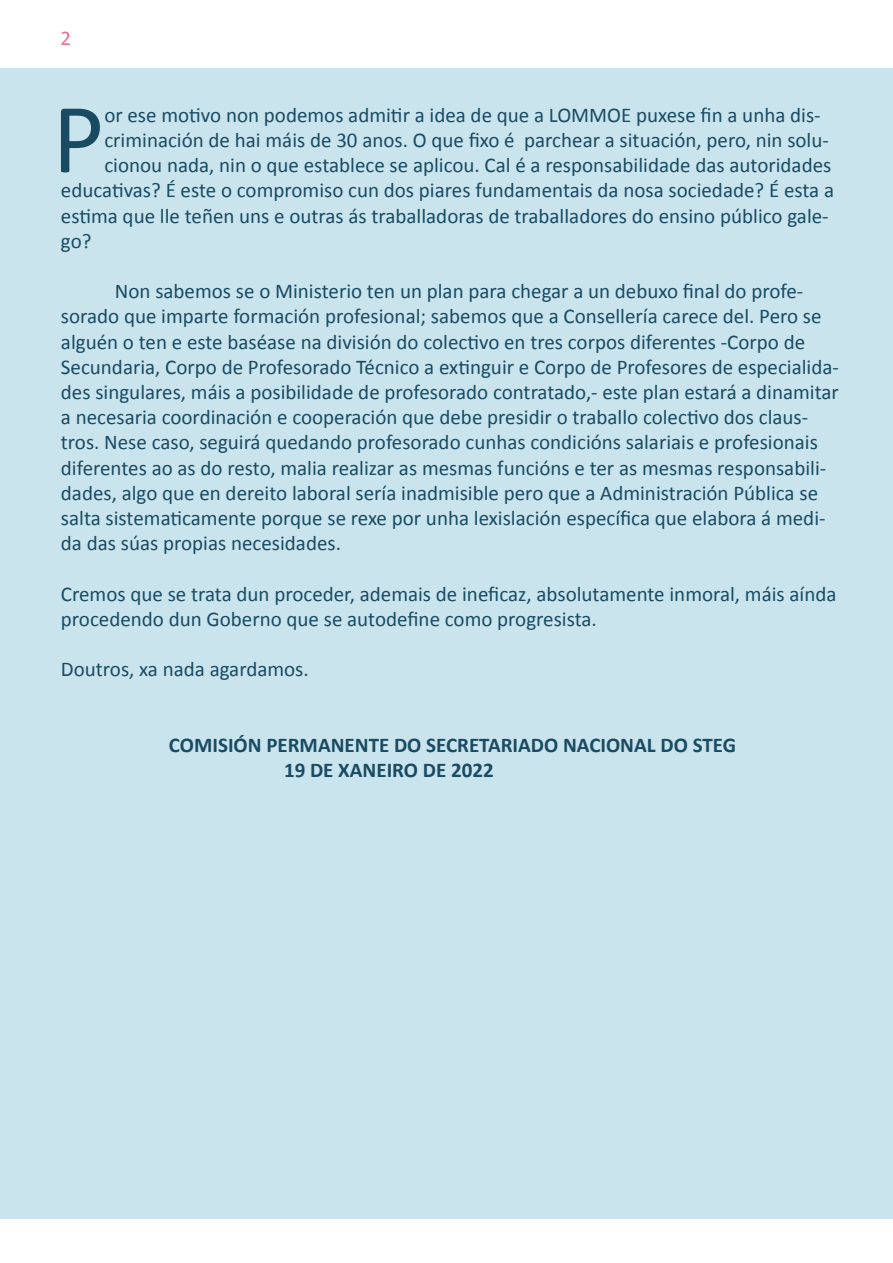
<style>
.page{position:relative;width:893px;height:1263px;background:#fff}
.page>*{position:absolute;margin:0;border:0;box-sizing:border-box;transform-origin:0 0}
.t1{font:100.35px "Calibri";color:#194b62}
.t2{font:21px/25.2px "Calibri";color:#194b62}
.t3{font:700 21px "Calibri";color:#194b62}
.sin_numeros_con_sang{font:21px "Calibri";color:#e77194}
</style>
<div class="page">
<div style="left:0;top:68px;width:893px;height:1150px;background:#cae4ee"></div>
<p class="sin_numeros_con_sang" style="left:61px;top:25px;width:12px">2</p>
<p class="t1" style="left:53px;top:75px;width:53px">P</p>
<p class="t2" style="left:104px;top:102px;width:718px">or ese motivo non podemos admitir a idea de que a LOMMOE puxese fin a unha dis-</p>
<p class="t2" style="left:104px;top:127px;width:726px">criminación de hai máis de 30 anos. O que fixo é parchear a situación, pero, nin solu-</p>
<p class="t2" style="left:104px;top:153px;width:728px">cionou nada, nin o que establece se aplicou. Cal é a responsabilidade das autoridades</p>
<p class="t2" style="left:61px;top:178px;width:775px">educativas? É este o compromiso cun dos piares fundamentais da nosa sociedade? É esta a</p>
<p class="t2" style="left:61px;top:203px;width:769px">estima que lle teñen uns e outras ás traballadoras de traballadores do ensino público gale-</p>
<p class="t2" style="left:61px;top:228px;width:32px">go?</p>
<p class="t2" style="left:61px;top:279px;width:779px;text-indent:54px">Non sabemos se o Ministerio ten un plan para chegar a un debuxo final do profe&shy;sorado que imparte formación profesional; sabemos que a Consellería carece del. Pero se alguén o ten e este baséase na división do colectivo en tres corpos diferentes -Corpo de Secundaria, Corpo de Profesorado Técnico a extinguir e Corpo de Profesores de especialida&shy;des singulares, máis a posibilidade de profesorado contratado,- este plan estará a dinamitar a necesaria coordinación e cooperación que debe presidir o traballo colectivo dos claus&shy;tros. Nese caso, seguirá quedando profesorado cunhas condicións salariais e profesionais diferentes ao as do resto, malia realizar as mesmas funcións e ter as mesmas responsabili&shy;dades, algo que en dereito laboral sería inadmisible pero que a Administración Pública se salta sistematicamente porque se rexe por unha lexislación específica que elabora á medi&shy;da das súas propias necesidades.</p>
<p class="t2" style="left:61px;top:581px;width:777px">Cremos que se trata dun proceder, ademais de ineficaz, absolutamente inmoral, máis aínda procedendo dun Goberno que se autodefine como progresista.</p>
<p class="t2" style="left:61px;top:657px;width:249px">Doutros, xa nada agardamos.</p>
<p class="t3" style="left:169px;top:731px;width:569px">COMISIÓN PERMANENTE DO SECRETARIADO NACIONAL DO STEG</p>
<p class="t3" style="left:284px;top:757px;width:211px">19 DE XANEIRO DE 2022</p>
</div>
